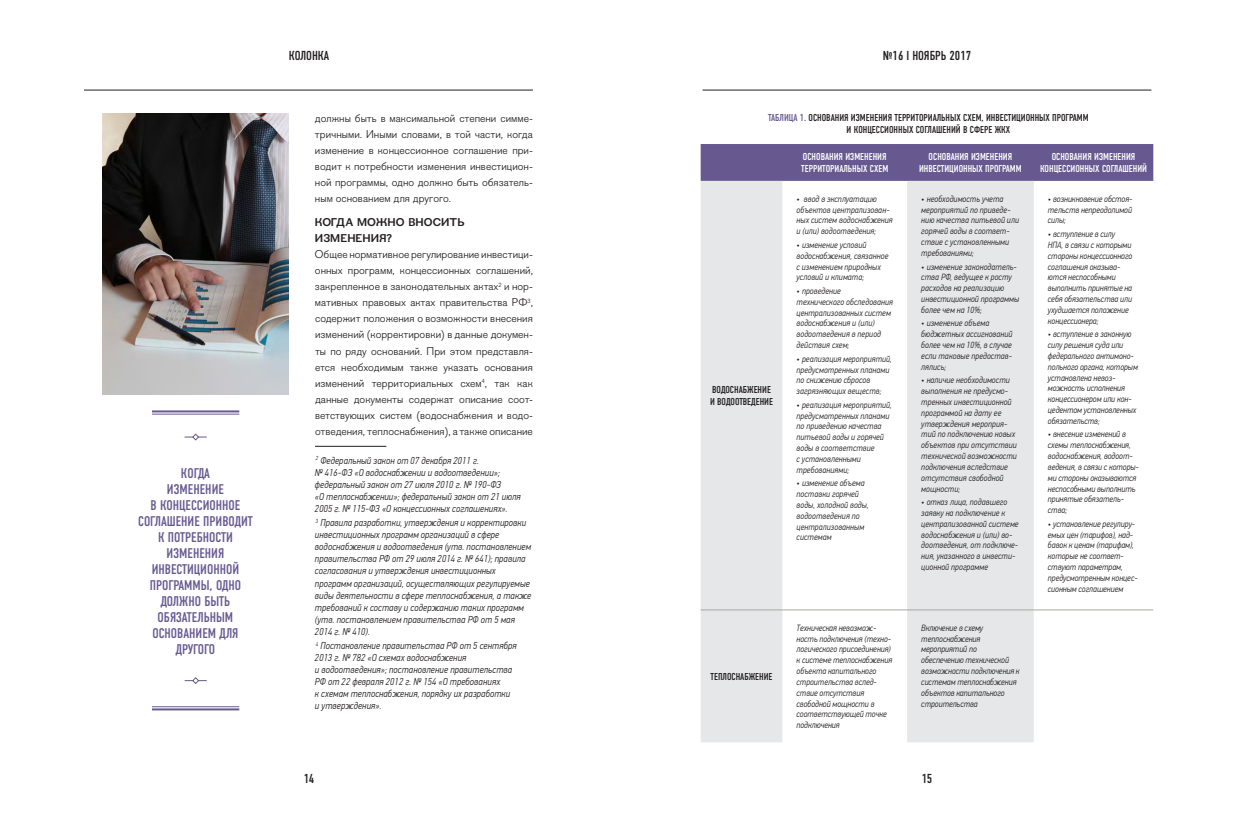
<style>
.page{position:relative;width:1236px;height:823px;background:#fff}
.page>*{position:absolute;margin:0;border:0;box-sizing:border-box;transform-origin:0 0}
.t1{font:14px/16px "DIN Condensed C";color:#67598f;text-align:center}
.t2{font:13px "DIN Condensed C";color:#231f20}
.t3{font:11px/16px "Figgins Sans";color:#231f20;text-align:justify}
.t4{font:700 11px/16px "Figgins Sans";color:#231f20}
.t5{font:italic 300 10px/12px "PF Din Text Cond Pro";letter-spacing:.01em;color:#231f20}
.t6{font:10px "DIN Condensed C";color:#231f20}
.t7{font:10px/12px "DIN Condensed C";color:#fff;text-align:center}
.t8{font:italic 300 9px/10.8px "PF Din Text Cond Pro";letter-spacing:.01em;color:#231f20}
.s1{color:#67598f}
</style>
<div class="page">
<hr style="left:84px;top:90px;width:449px;height:1px;background:#231f20">
<hr style="left:703px;top:90px;width:448px;height:1px;background:#231f20">
<img style="left:103px;top:113px;width:185px;height:281px">
<hr style="left:315px;top:445px;width:71px;height:1px;background:#231f20">
<hr style="left:152px;top:708px;width:87px;height:2px;background:#67598f">
<hr style="left:152px;top:706px;width:87px;height:1px;background:#67598f">
<hr style="left:152px;top:410px;width:87px;height:2px;background:#67598f">
<hr style="left:152px;top:413px;width:87px;height:1px;background:#67598f">
<svg style="left:185px;top:677px;width:22px;height:7px"></svg>
<svg style="left:185px;top:433px;width:22px;height:8px"></svg>
<div style="left:701px;top:144px;width:452px;height:37px;background:#67598f"></div>
<svg style="left:701px;top:181px;width:333px;height:561px;fill:#e6e7e9"></svg>
<hr style="left:701px;top:609px;width:81px;height:1px;background:#a6a8a1">
<hr style="left:782px;top:609px;width:125px;height:1px;background:#a6a8a1">
<hr style="left:907px;top:609px;width:127px;height:1px;background:#a6a8a1">
<hr style="left:1034px;top:609px;width:119px;height:1px;background:#a6a8a1">
<p class="t1" style="left:181px;top:465px;width:31px">КОГДА</p>
<p class="t1" style="left:138px;top:481px;width:116px">ИЗМЕНЕНИЕ<br>В КОНЦЕССИОННОЕ<br>СОГЛАШЕНИЕ ПРИВОДИТ<br>К ПОТРЕБНОСТИ<br>ИЗМЕНЕНИЯ<br>ИНВЕСТИЦИОННОЙ<br>ПРОГРАММЫ, ОДНО<br>ДОЛЖНО БЫТЬ<br>ОБЯЗАТЕЛЬНЫМ<br>ОСНОВАНИЕМ ДЛЯ<br>ДРУГОГО</p>
<p class="t2" style="left:289px;top:49px;width:42px">КОЛОНКА</p>
<p class="t3" style="left:315px;top:110px;width:219px">должны быть в максимальной степени симме‑ тричными. Иными словами, в той части, когда изменение в концессионное соглашение при‑ водит к потребности изменения инвестицион‑ ной программы, одно должно быть обязатель‑ ным основанием для другого.</p>
<p class="t4" style="left:315px;top:215px;width:151px">КОГДА МОЖНО ВНОСИТЬ<br>ИЗМЕНЕНИЯ?</p>
<p class="t3" style="left:315px;top:247px;width:219px">Общее нормативное регулирование инвестици‑ онных программ, концессионных соглашений, закрепленное в законодательных актах<sup>2</sup> и нор‑ мативных правовых актах правительства РФ<sup>3</sup>, содержит положения о возможности внесения изменений (корректировки) в данные докумен‑ ты по ряду оснований. При этом представля‑ ется необходимым также указать основания изменений территориальных схем<sup>4</sup>, так как данные документы содержат описание соот‑ ветствующих систем (водоснабжения и водо‑ отведения, теплоснабжения), а также описание</p>
<p class="t5" style="left:315px;top:454px;width:207px"><sup>2</sup> Федеральный закон от 07 декабря 2011 г.<br>№ 416‑ФЗ «О водоснабжении и водоотведении»; федеральный закон от 27 июля 2010 г. № 190‑ФЗ<br>«О теплоснабжении»; федеральный закон от 21 июля 2005 г. № 115‑ФЗ «О концессионных соглашениях».</p>
<p class="t5" style="left:315px;top:516px;width:218px"><sup>3</sup> Правила разработки, утверждения и корректировки инвестиционных программ организаций в сфере водоснабжения и водоотведения (утв. постановлением правительства РФ от 29 июля 2014 г. № 641); правила согласования и утверждения инвестиционных программ организаций, осуществляющих регулируемые виды деятельности в сфере теплоснабжения, а также требований к составу и содержанию таких программ (утв. постановлением правительства РФ от 5 мая 2014 г. № 410).</p>
<p class="t5" style="left:315px;top:639px;width:203px"><sup>4</sup> Постановление правительства РФ от 5 сентября 2013 г. № 782 «О схемах водоснабжения<br>и водоотведения»; постановление правительства РФ от 22 февраля 2012 г. № 154 «О требованиях<br>к схемам теплоснабжения, порядку их разработки и утверждения».</p>
<h2 class="t2" style="left:883px;top:49px;width:90px">№16 I НОЯБРЬ 2017</h2>
<p class="t6" style="left:768px;top:113px;width:322px"><span class="s1">ТАБЛИЦА 1.</span> ОСНОВАНИЯ ИЗМЕНЕНИЯ ТЕРРИТОРИАЛЬНЫХ СХЕМ, ИНВЕСТИЦИОННЫХ ПРОГРАММ</p>
<p class="t6" style="left:847px;top:125px;width:165px">И КОНЦЕССИОННЫХ СОГЛАШЕНИЙ В СФЕРЕ ЖКХ</p>
<p class="t7" style="left:801px;top:151px;width:89px;text-align:left">ОСНОВАНИЯ ИЗМЕНЕНИЯ<br>ТЕРРИТОРИАЛЬНЫХ СХЕМ</p>
<p class="t7" style="left:919px;top:151px;width:104px">ОСНОВАНИЯ ИЗМЕНЕНИЯ<br>ИНВЕСТИЦИОННЫХ ПРОГРАММ</p>
<p class="t7" style="left:1040px;top:151px;width:109px">ОСНОВАНИЯ ИЗМЕНЕНИЯ<br>КОНЦЕССИОННЫХ СОГЛАШЕНИЙ</p>
<p class="t6" style="left:712px;top:384px;width:60px">ВОДОСНАБЖЕНИЕ</p>
<p class="t6" style="left:710px;top:396px;width:65px">И ВОДООТВЕДЕНИЕ</p>
<p class="t6" style="left:711px;top:671px;width:63px">ТЕПЛОСНАБЖЕНИЕ</p>
<p class="t8" style="left:797px;top:193px;width:82px">• ввод в эксплуатацию</p>
<p class="t8" style="left:797px;top:204px;width:98px">объектов централизован&shy;ных систем водоснабжения</p>
<p class="t8" style="left:797px;top:226px;width:81px">и (или) водоотведения;</p>
<p class="t8" style="left:797px;top:239px;width:93px">• изменение условий водоснабжения, связанное с изменением природных условий и климата;</p>
<p class="t8" style="left:797px;top:285px;width:46px">• проведение</p>
<p class="t8" style="left:797px;top:296px;width:98px">технического обследования централизованных систем водоснабжения и (или) водоотведения в период действия схем;</p>
<p class="t8" style="left:797px;top:353px;width:97px">• реализация мероприятий, предусмотренных планами по снижению сбросов загрязняющих веществ;</p>
<p class="t8" style="left:797px;top:399px;width:97px">• реализация мероприятий, предусмотренных планами по приведению качества питьевой воды и горячей воды в соответствие<br>с установленными требованиями;</p>
<p class="t8" style="left:797px;top:477px;width:74px">• изменение объема поставки горячей воды, холодной воды, водоотведения по централизованным системам</p>
<p class="t8" style="left:921px;top:193px;width:99px">• необходимость учета мероприятий по приведе&shy;нию качества питьевой или горячей воды в соответ&shy;ствие с установленными требованиями;</p>
<p class="t8" style="left:921px;top:261px;width:99px">• изменение законодатель&shy;ства РФ, ведущее к росту расходов на реализацию инвестиционной программы более чем на 10%;</p>
<p class="t8" style="left:921px;top:318px;width:93px">• изменение объема бюджетных ассигнований более чем на 10%, в случае если таковые предостав&shy;лялись;</p>
<p class="t8" style="left:921px;top:374px;width:97px">• наличие необходимости выполнения не предусмо&shy;тренных инвестиционной программой на дату ее утверждения мероприя&shy;тий по подключению новых объектов при отсутствии технической возможности подключения вследствие отсутствия свободной мощности;</p>
<p class="t8" style="left:921px;top:496px;width:99px">• отказ лица, подавшего заявку на подключение к централизованной системе водоснабжения и (или) во&shy;доотведения, от подключе&shy;ния, указанного в инвести&shy;ционной программе</p>
<p class="t8" style="left:797px;top:622px;width:97px">Техническая невозмож&shy;ность подключения (техно&shy;логического присоединения) к системе теплоснабжения объекта капитального строительства вслед&shy;ствие отсутствия свободной мощности в соответствующей точке подключения</p>
<p class="t8" style="left:921px;top:622px;width:100px">Включение в схему теплоснабжения мероприятий по обеспечению технической возможности подключения к системам теплоснабжения объектов капитального строительства</p>
<p class="t8" style="left:1048px;top:193px;width:86px;text-align:justify">• возникновение обстоя&shy;тельств непреодолимой силы;</p>
<p class="t8" style="left:1048px;top:228px;width:86px">• вступление в силу<br>НПА, в связи с которыми стороны концессионного соглашения оказыва&shy;ются неспособными выполнить принятые на себя обязательства или ухудшается положение концессионера;</p>
<p class="t8" style="left:1048px;top:328px;width:91px">• вступление в законную силу решения суда или федерального антимоно&shy;польного органа, которым установлена невоз&shy;можность исполнения концессионером или кон&shy;цедентом установленных обязательств;</p>
<p class="t8" style="left:1048px;top:428px;width:92px">• внесение изменений в схемы теплоснабжения, водоснабжения, водоот&shy;ведения, в связи с которы&shy;ми стороны оказываются неспособными выполнить принятые обязатель&shy;ства;</p>
<p class="t8" style="left:1048px;top:518px;width:91px">• установление регулиру&shy;емых цен (тарифов), над&shy;бавок к ценам (тарифам), которые не соответ&shy;ствуют параметрам, предусмотренным концес&shy;сионным соглашением</p>
<h2 class="t2" style="left:304px;top:771px;width:12px">14</h2>
<h2 class="t2" style="left:922px;top:771px;width:12px">15</h2>
</div>
